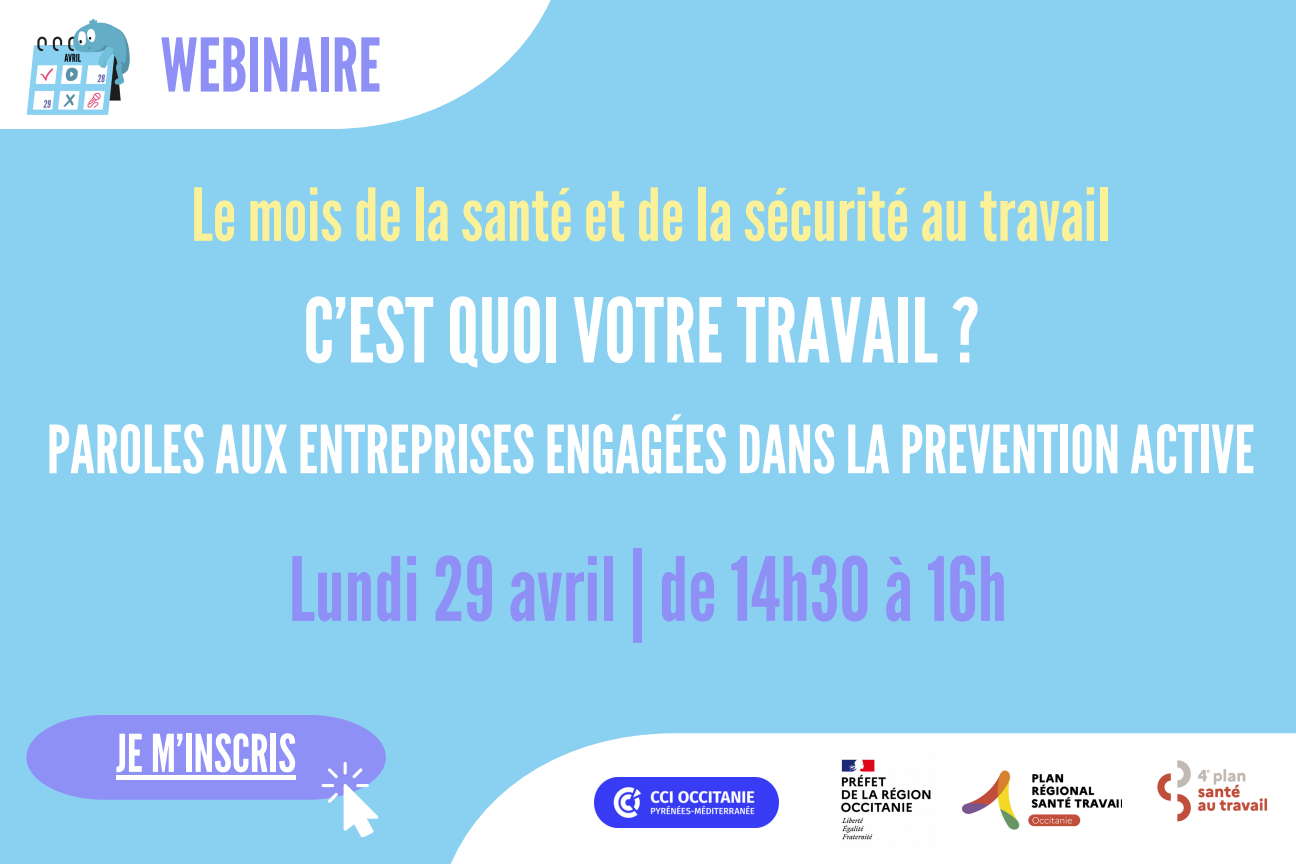
<style>
.page{position:relative;width:1296px;height:864px;background:#8ad1f1}
.page>*{position:absolute;margin:0;border:0;box-sizing:border-box;transform-origin:0 0}
.t1{font:89px "League Gothic";color:#fff}
.t2{font:88.2px "League Gothic";color:#8e90f6}
.t3{font:73.8px "League Gothic";color:#8e90f6}
.t4{font:72.8px "League Gothic";color:#faf199}
.t5{font:66.2px "League Gothic";color:#fff}
.t6{font:52px "League Gothic";color:#fff}
</style>
<div class="page">
<svg style="left:450px;top:733px;width:846px;height:131px;background:#edf7fc"></svg>
<img style="left:941px;top:749px;width:205px;height:97px">
<img style="left:830px;top:749px;width:111px;height:102px">
<img style="left:594px;top:778px;width:185px;height:49px">
<img style="left:1123px;top:749px;width:173px;height:85px">
<svg style="left:26px;top:715px;width:360px;height:122px"></svg>
<svg style="left:0;top:0;width:551px;height:129px;background:#eff8fd"></svg>
<img style="left:26px;top:0;width:104px;height:120px">
<p class="t3" style="left:161px;top:23px;width:222px">WEBINAIRE</p>
<p class="t4" style="left:191px;top:173px;width:920px">Le moisdelasantéetdelasécuritéautravail</p>
<p class="t1" style="left:303px;top:279px;width:678px">C’ESTQUOIVOTRETRAVAIL?</p>
<p class="t5" style="left:47px;top:411px;width:1209px">PAROLESAUXENTREPRISESENGAGÉESDANSLAPREVENTIONACTIVE</p>
<p class="t2" style="left:289px;top:538px;width:720px">Lundi29avril |de14h30à16h</p>
<h5 class="t6" style="left:116px;top:723px;width:181px">JE M’INSCRIS</h5>
</div>
